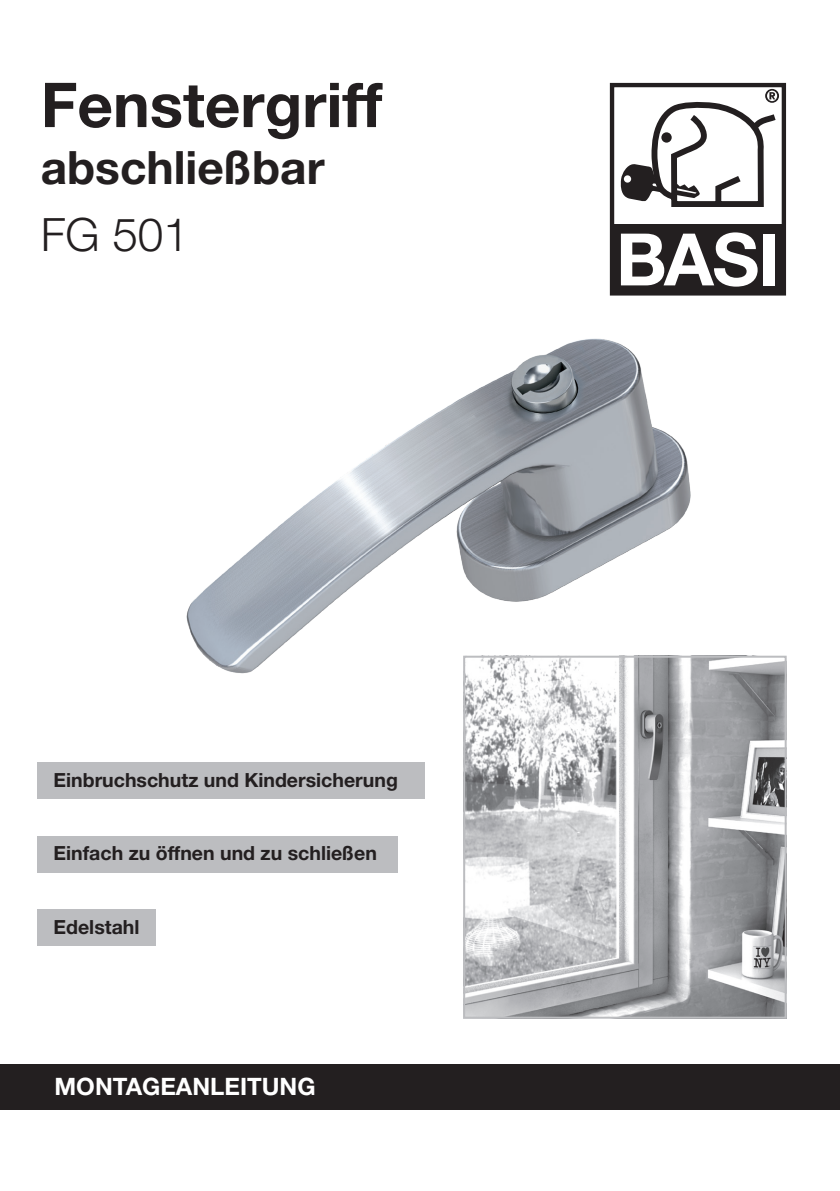
<style>
.page{position:relative;width:840px;height:1191px;background:#fff}
.page>*{position:absolute;margin:0;border:0;box-sizing:border-box;transform-origin:0 0}
.Head{font:700 61.8px "Helvetica Neue LT Pro";color:#231f20}
.Head-2{font:700 46px "Helvetica Neue LT Pro";color:#231f20}
.Head-3{font:300 46px "Helvetica Neue LT Pro";color:#231f20}
.t1{font:700 24px "Helvetica Neue LT Pro";color:#fff}
.t2{font:700 19.4px "Helvetica Neue LT Pro";color:#231f20}
</style>
<div class="page">
<img style="left:186px;top:338px;width:505px;height:336px">
<img style="left:466px;top:658px;width:317px;height:357px">
<div style="left:463px;top:655px;width:323px;height:363px;border:2px solid #bcbdc0"></div>
<div style="left:609px;top:83px;width:176px;height:212px;border:4px solid #231f20"></div>
<div style="left:611px;top:224px;width:172px;height:69px;background:#231f20"></div>
<svg style="left:620px;top:89px;width:161px;height:206px"></svg>
<div style="left:37px;top:762px;width:387px;height:37px;background:#bcbdc0"></div>
<div style="left:37px;top:835px;width:361px;height:37px;background:#bcbdc0"></div>
<div style="left:37px;top:909px;width:119px;height:37px;background:#bcbdc0"></div>
<div style="left:0;top:1064px;width:839px;height:45px;background:#231f20"></div>
<p class="Head" style="left:41px;top:67px;width:343px">Fenstergriff</p>
<p class="Head-2" style="left:41px;top:139px;width:285px">abschließbar</p>
<p class="Head-3" style="left:41px;top:206px;width:150px">FG 501</p>
<p class="t2" style="left:53px;top:768px;width:346px">Einbruchschutz und Kindersicherung</p>
<p class="t2" style="left:53px;top:841px;width:325px">Einfach zu öffnen und zu schließen</p>
<p class="t2" style="left:53px;top:915px;width:87px">Edelstahl</p>
<p class="t1" style="left:54px;top:1071px;width:262px">MONTAGEANLEITUNG</p>
</div>
